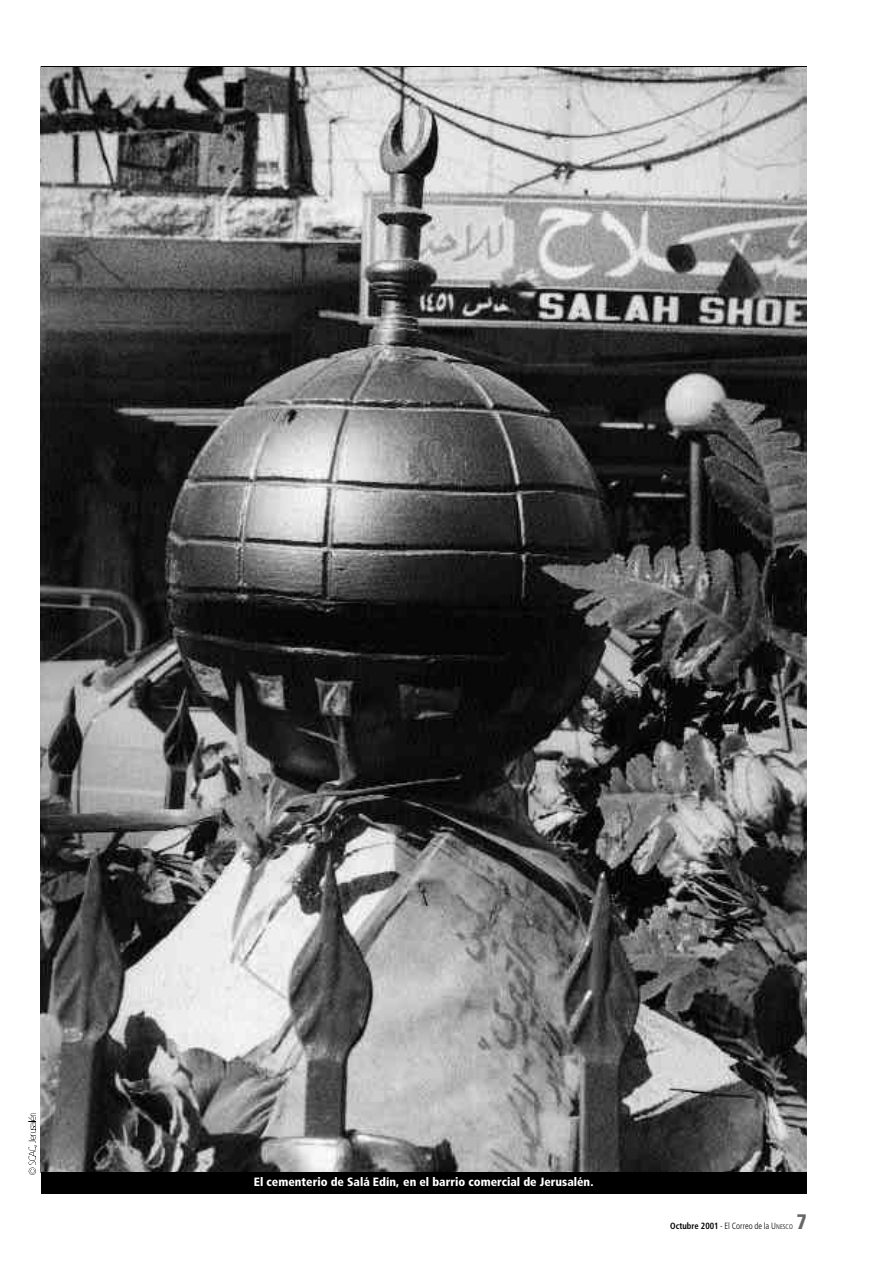
<style>
.page{position:relative;width:893px;height:1263px;background:#fff}
.page>*{position:absolute;margin:0;border:0;box-sizing:border-box;transform-origin:0 0}
.t1{font:900 condensed 21px "Frutiger";color:#666;scale:.95 1}
.t2{font:900 condensed 12px "Frutiger";color:#fff}
.t3{font:300 condensed 9px "Frutiger";color:#000;scale:.95 1}
.s1{font-weight:700}
.s2{font-size:6.75px}
</style>
<div class="page">
<img style="left:41px;top:67px;width:765px;height:1105px">
<div style="left:41px;top:1172px;width:765px;height:22px;background:#000"></div>
<svg style="left:28px;top:1113px;width:9px;height:61px"></svg>
<hr style="left:41px;top:66px;width:765px;height:1px;background:#000">
<p class="t2" style="left:254px;top:1177px;width:341px">El cementerio de Salá Edín, en el barrio comercial de Jerusalén.</p>
<p class="t3" style="left:670px;top:1222px;width:131px"><span class="s1">Octubre 2001</span> - El Correo de la U<span class="s2">NESCO</span></p>
<h1 class="t1" style="left:796px;top:1213px;width:12px">7</h1>
</div>
